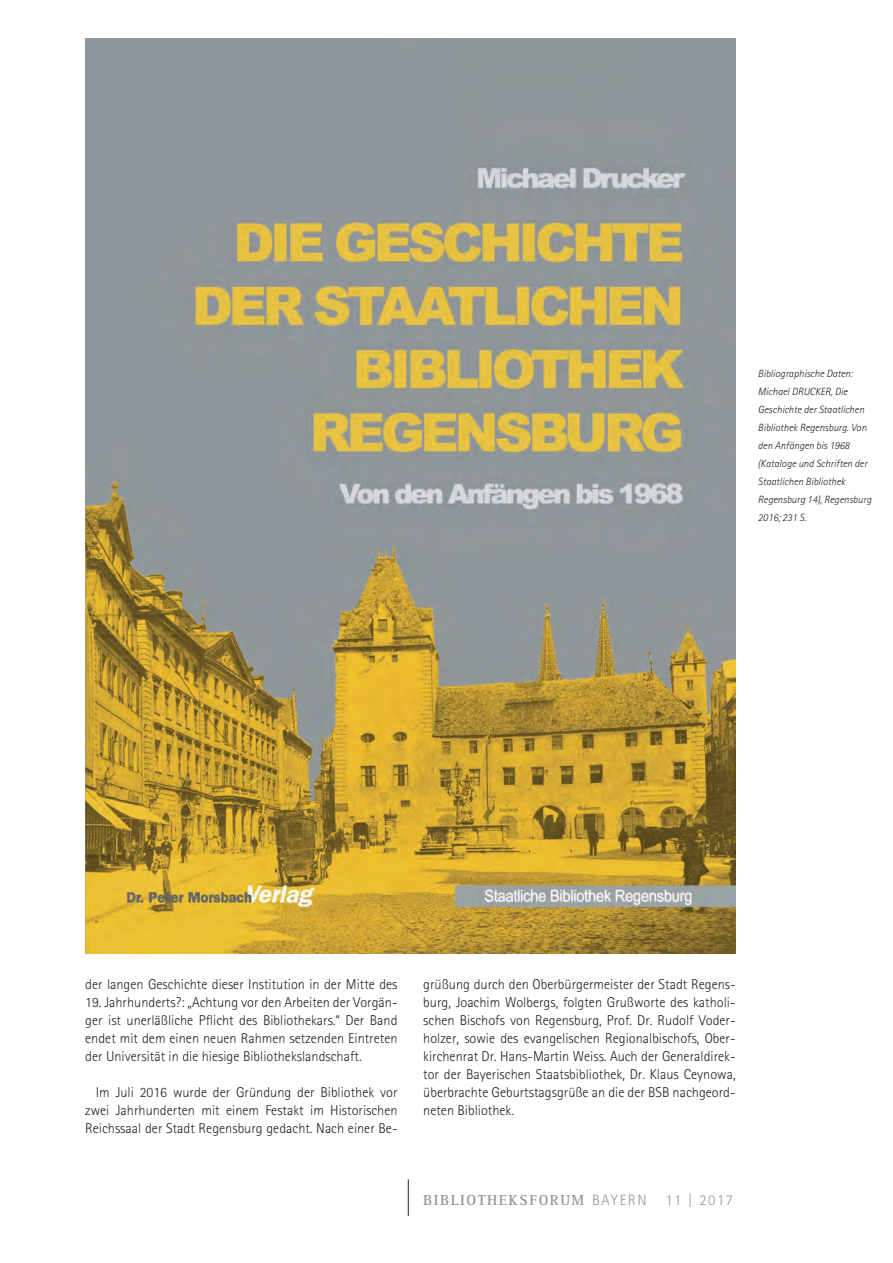
<style>
.page{position:relative;width:893px;height:1263px;background:#fff}
.page>*{position:absolute;margin:0;border:0;box-sizing:border-box;transform-origin:0 0}
.t1{font:700 15px "Rotis Serif Std";letter-spacing:.1em;color:#939598}
.t2{font:300 15px "Rotis Sans Serif Std";letter-spacing:.1em;color:#939598}
.t3{font:300 14.25px/18px "Rotis Sans Serif Std";color:#231f20;text-align:justify}
.t4{font:italic 300 10.5px/18px "Rotis Sans Serif Std";color:#231f20}
.s1{font-family:"Rotis Sans Serif Std";font-weight:300}
</style>
<div class="page">
<hr style="left:408px;top:1179px;width:1px;height:37px;background:#231f20">
<img style="left:85px;top:38px;width:651px;height:915px">
<p class="t4" style="left:758px;top:366px;width:115px">Bibliographische Daten:<br>Michael DRUCKER, Die<br>Geschichte der Staatlichen<br>Bibliothek Regensburg. Von den Anfängen bis 1968 (Kataloge und Schriften der<br>Staatlichen Bibliothek<br>Regensburg 14), Regensburg<br>2016; 231 S.</p>
<p class="t3" style="left:85px;top:977px;width:314px">der langen Geschichte dieser Institution in der Mitte des</p>
<p class="t3" style="left:85px;top:995px;width:314px">19. Jahrhunderts?: „Achtung vor den Arbeiten der Vorgän&shy;ger ist unerläßliche Pflicht des Bibliothekars.“ Der Band endet mit dem einen neuen Rahmen setzenden Eintreten der Universität in die hiesige Bibliothekslandschaft.</p>
<p class="t3" style="left:85px;top:1085px;width:314px;text-indent:11px">Im Juli 2016 wurde der Gründung der Bibliothek vor zwei Jahrhunderten mit einem Festakt im Historischen Reichssaal der Stadt Regensburg gedacht. Nach einer Be-</p>
<p class="t3" style="left:423px;top:977px;width:314px">grüßung durch den Oberbürgermeister der Stadt Regens&shy;burg, Joachim Wolbergs, folgten Grußworte des katholi&shy;schen Bischofs von Regensburg, Prof. Dr. Rudolf Voder&shy;holzer, sowie des evangelischen Regionalbischofs, Ober&shy;kirchenrat Dr. Hans-Martin Weiss. Auch der Generaldirek&shy;tor der Bayerischen Staatsbibliothek, Dr. Klaus Ceynowa, überbrachte Geburtstagsgrüße an die der BSB nachgeord&shy;neten Bibliothek.</p>
<p class="t1" style="left:423px;top:1195px;width:225px">BIBLIOTHEKSFORUM <span class="s1">BAYERN</span></p>
<p class="t2" style="left:665px;top:1195px;width:69px">11 | 2017</p>
</div>
